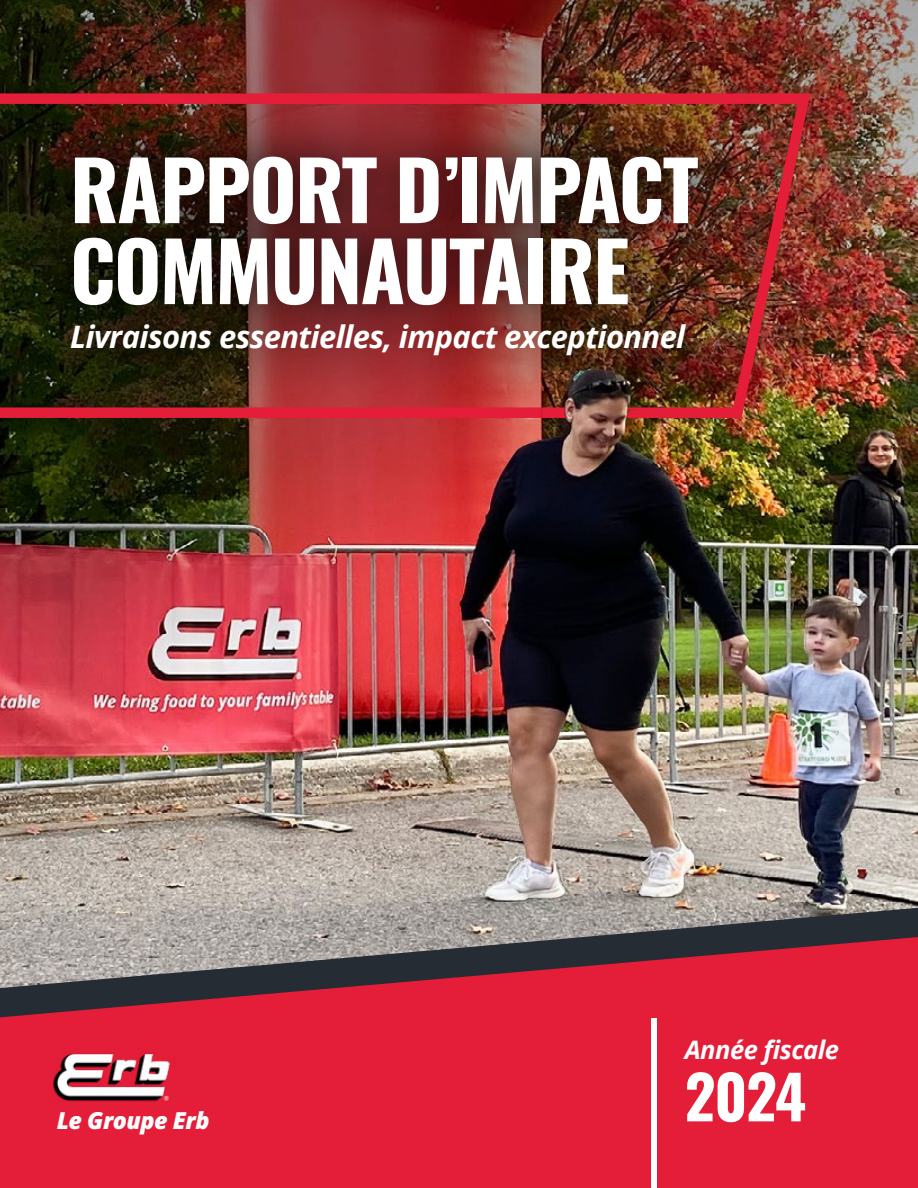
<style>
.page{position:relative;width:918px;height:1188px;background:#fff}
.page>*{position:absolute;margin:0;border:0;box-sizing:border-box;transform-origin:0 0}
.t1{font:700 81px/81px "Oswald";letter-spacing:-.02em;color:#fff}
.t2{font:700 60px "Oswald";color:#fff}
.t3{font:italic 700 30.9px "Open Sans";letter-spacing:-.02em;color:#fff}
.t4{font:italic 700 25.5px "Open Sans";letter-spacing:-.02em;color:#fff}
.t5{font:italic 800 23.4px "Open Sans";letter-spacing:-.02em;color:#fff}
</style>
<div class="page">
<img style="left:0;top:0;width:918px;height:908px">
<svg style="left:0;top:908px;width:413px;height:29px;background:#afa9a4"></svg>
<svg style="left:0;top:937px;width:918px;height:251px;background:#cc2940"></svg>
<img style="left:41px;top:1039px;width:141px;height:75px">
<div style="left:651px;top:1018px;width:6px;height:170px;background:#fff"></div>
<img style="left:0;top:88px;width:817px;height:335px">
<img style="left:413px;top:333px;width:505px;height:604px">
<h1 class="t1" style="left:70px;top:155px;width:630px">RAPPORT D’IMPACT<br>COMMUNAUTAIRE</h1>
<p class="t3" style="left:70px;top:315px;width:617px">Livraisons essentielles, impact exceptionnel</p>
<p class="t5" style="left:57px;top:1104px;width:154px">Le Groupe Erb</p>
<p class="t4" style="left:685px;top:1031px;width:156px">Année fiscale</p>
<h2 class="t2" style="left:685px;top:1066px;width:123px">2024</h2>
</div>
